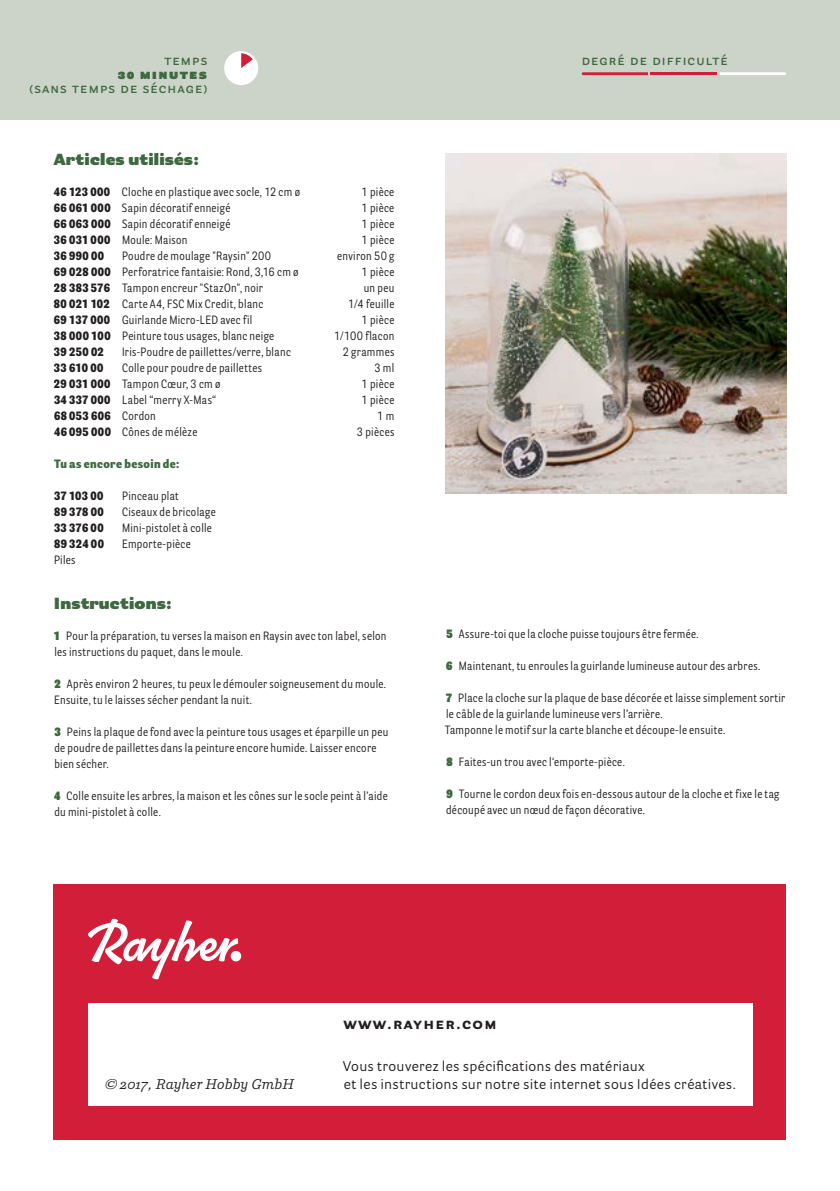
<style>
.page{position:relative;width:840px;height:1191px;background:#fff}
.page>*{position:absolute;margin:0;border:0;box-sizing:border-box;transform-origin:0 0}
.t1{font:900 16px "Parry Grotesque Pro";letter-spacing:.01em;color:#3e6840}
.t2{font:700 16px "Parry Grotesque Pro";letter-spacing:.08em;color:#231f20}
.t3{font:14px/18px "Parry Grotesque Pro";letter-spacing:.02em;color:#231f20}
.t4{font:600 14px "Parry Grotesque Pro";letter-spacing:.08em;color:#3e6840}
.t5{font:italic 14px "Parry Pro";letter-spacing:.01em;color:#231f20}
.t6{font:900 14px "Parry Grotesque Pro";letter-spacing:.08em;color:#3e6840}
.t7{font:12px/16px "Parry Grot Con Pro";letter-spacing:.025em;color:#231f20}
.t8{font:900 12px "Parry Grot Con Pro";letter-spacing:.03em;color:#231f20}
.t9{font:900 12px "Parry Grot Con Pro";letter-spacing:.03em;color:#3e6840}
.s1{font-weight:900}
.s2{font-weight:400}
.s3{font-weight:900;color:#3e6840}
</style>
<div class="page">
<div style="left:54px;top:884px;width:731px;height:256px;background:#d21e38"></div>
<div style="left:88px;top:1003px;width:663px;height:103px;background:#fff"></div>
<div style="left:0;top:0;width:839px;height:119px;background:#ccd4c9"></div>
<svg style="left:88px;top:918px;width:150px;height:61px"></svg>
<div style="left:230px;top:951px;width:11px;height:10px;background:#fff;border-radius:50%"></div>
<svg style="left:720px;top:72px;width:65px;height:3px"></svg>
<svg style="left:581px;top:72px;width:66px;height:3px"></svg>
<div style="left:224px;top:51px;width:34px;height:34px;background:#fff;border-radius:50%"></div>
<img style="left:445px;top:153px;width:340px;height:340px">
<svg style="left:241px;top:53px;width:12px;height:15px"></svg>
<hr style="left:650px;top:72px;width:66px;height:3px;background:#d21e38">
<p class="t4" style="left:164px;top:50px;width:44px">temps</p>
<p class="t4" style="left:581px;top:50px;width:148px">degré de difficulté</p>
<p class="t6" style="left:118px;top:63px;width:91px">30 minutes</p>
<p class="t4" style="left:29px;top:78px;width:179px">(sans temps de séchage)</p>
<h1 class="t1" style="left:54px;top:148px;width:147px">Articles utilisés:</h1>
<p class="t7" style="left:54px;top:184px;width:247px"><span class="s1">46 123 000</span> Cloche en plastique avec socle, 12 cm ø</p>
<p class="t7" style="left:361px;top:184px;width:34px">1 pièce</p>
<p class="t7" style="left:54px;top:200px;width:178px"><span class="s1">66 061 000</span> Sapin décoratif enneigé</p>
<p class="t7" style="left:361px;top:200px;width:34px">1 pièce</p>
<p class="t7" style="left:54px;top:216px;width:178px"><span class="s1">66 063 000</span> Sapin décoratif enneigé</p>
<p class="t7" style="left:361px;top:216px;width:34px">1 pièce</p>
<p class="t7" style="left:54px;top:232px;width:135px"><span class="s1">36 031 000</span> Moule: Maison</p>
<p class="t7" style="left:361px;top:232px;width:34px">1 pièce</p>
<p class="t8" style="left:54px;top:247px;width:52px">36 990 00</p>
<p class="t7" style="left:122px;top:248px;width:150px">Poudre de moulage "Raysin" 200</p>
<p class="t7" style="left:337px;top:248px;width:59px">environ 50 g</p>
<p class="t7" style="left:54px;top:264px;width:246px"><span class="s1">69 028 000</span> Perforatrice fantaisie: Rond, 3,16 cm ø</p>
<p class="t7" style="left:361px;top:264px;width:34px">1 pièce</p>
<p class="t7" style="left:54px;top:280px;width:210px"><span class="s1">28 383 576</span> Tampon encreur "StazOn", noir</p>
<p class="t7" style="left:363px;top:280px;width:32px">un peu</p>
<p class="t7" style="left:54px;top:296px;width:211px"><span class="s1">80 021 102</span> Carte A4, FSC Mix Credit, blanc</p>
<p class="t7" style="left:348px;top:296px;width:48px">1/4 feuille</p>
<p class="t7" style="left:54px;top:312px;width:200px"><span class="s1">69 137 000</span> Guirlande Micro-LED avec fil</p>
<p class="t7" style="left:361px;top:312px;width:34px">1 pièce</p>
<p class="t7" style="left:54px;top:328px;width:222px"><span class="s1">38 000 100</span> Peinture tous usages, blanc neige</p>
<p class="t7" style="left:334px;top:328px;width:62px">1/100 flacon</p>
<p class="t8" style="left:54px;top:343px;width:51px">39 250 02</p>
<p class="t7" style="left:122px;top:344px;width:170px">Iris-Poudre de paillettes/verre, blanc</p>
<p class="t7" style="left:342px;top:344px;width:53px">2 grammes</p>
<p class="t8" style="left:54px;top:359px;width:51px">33 610 00</p>
<p class="t7" style="left:122px;top:360px;width:141px">Colle pour poudre de paillettes</p>
<p class="t7" style="left:374px;top:360px;width:21px">3 ml</p>
<p class="t7" style="left:54px;top:376px;width:168px"><span class="s1">29 031 000</span> Tampon Cœur, 3 cm ø</p>
<p class="t7" style="left:361px;top:376px;width:34px">1 pièce</p>
<p class="t7" style="left:54px;top:392px;width:163px"><span class="s1">34 337 000</span> Label “merry X-Mas“</p>
<p class="t7" style="left:361px;top:392px;width:34px">1 pièce</p>
<p class="t8" style="left:54px;top:407px;width:103px">68 053 606 <span class="s2">Cordon</span></p>
<p class="t7" style="left:377px;top:408px;width:19px">1 m</p>
<p class="t7" style="left:54px;top:424px;width:145px"><span class="s1">46 095 000</span> Cônes de mélèze</p>
<p class="t7" style="left:356px;top:424px;width:39px">3 pièces</p>
<p class="t9" style="left:54px;top:455px;width:127px">Tu as encore besoin de:</p>
<p class="t8" style="left:54px;top:487px;width:51px">37 103 00</p>
<p class="t7" style="left:122px;top:488px;width:58px">Pinceau plat</p>
<p class="t8" style="left:54px;top:503px;width:51px">89 378 00</p>
<p class="t7" style="left:122px;top:504px;width:95px">Ciseaux de bricolage</p>
<p class="t8" style="left:54px;top:519px;width:51px">33 376 00</p>
<p class="t7" style="left:122px;top:520px;width:91px">Mini-pistolet à colle</p>
<p class="t8" style="left:54px;top:535px;width:51px">89 324 00</p>
<p class="t7" style="left:122px;top:536px;width:70px">Emporte-pièce</p>
<p class="t7" style="left:54px;top:552px;width:23px">Piles</p>
<h1 class="t1" style="left:54px;top:591px;width:119px">Instructions:</h1>
<p class="t7" style="left:54px;top:627px;width:334px"><span class="s3">1</span> Pour la préparation, tu verses la maison en Raysin avec ton label, selon les instructions du paquet, dans le moule.</p>
<p class="t7" style="left:54px;top:675px;width:333px"><span class="s3">2</span> Après environ 2 heures, tu peux le démouler soigneusement du moule.<br>Ensuite, tu le laisses sécher pendant la nuit.</p>
<p class="t7" style="left:54px;top:723px;width:335px"><span class="s3">3</span> Peins la plaque de fond avec la peinture tous usages et éparpille un peu de poudre de paillettes dans la peinture encore humide. Laisser encore bien sécher.</p>
<p class="t7" style="left:54px;top:787px;width:335px"><span class="s3">4</span> Colle ensuite les arbres, la maison et les cônes sur le socle peint à l’aide du mini-pistolet à colle.</p>
<p class="t7" style="left:446px;top:626px;width:254px"><span class="s3">5</span> Assure-toi que la cloche puisse toujours être fermée.</p>
<p class="t7" style="left:446px;top:658px;width:315px"><span class="s3">6</span> Maintenant, tu enroules la guirlande lumineuse autour des arbres.</p>
<p class="t7" style="left:444px;top:690px;width:342px"><span class="s3">7</span> Place la cloche sur la plaque de base décorée et laisse simplement sortir le câble de la guirlande lumineuse vers l’arrière.<br>Tamponne le motif sur la carte blanche et découpe-le ensuite.</p>
<p class="t7" style="left:446px;top:754px;width:180px"><span class="s3">8</span> Faites-un trou avec l‘emporte-pièce.</p>
<p class="t7" style="left:446px;top:786px;width:334px"><span class="s3">9</span> Tourne le cordon deux fois en-dessous autour de la cloche et fixe le tag découpé avec un nœud de façon décorative.</p>
<p class="t5" style="left:105px;top:1074px;width:190px">© 2017, Rayher Hobby GmbH</p>
<h1 class="t2" style="left:343px;top:1012px;width:155px">www.rayher.com</h1>
<p class="t3" style="left:343px;top:1056px;width:394px">Vous trouverez les spécifications des matériaux<br>et les instructions sur notre site internet sous Idées créatives.</p>
</div>
